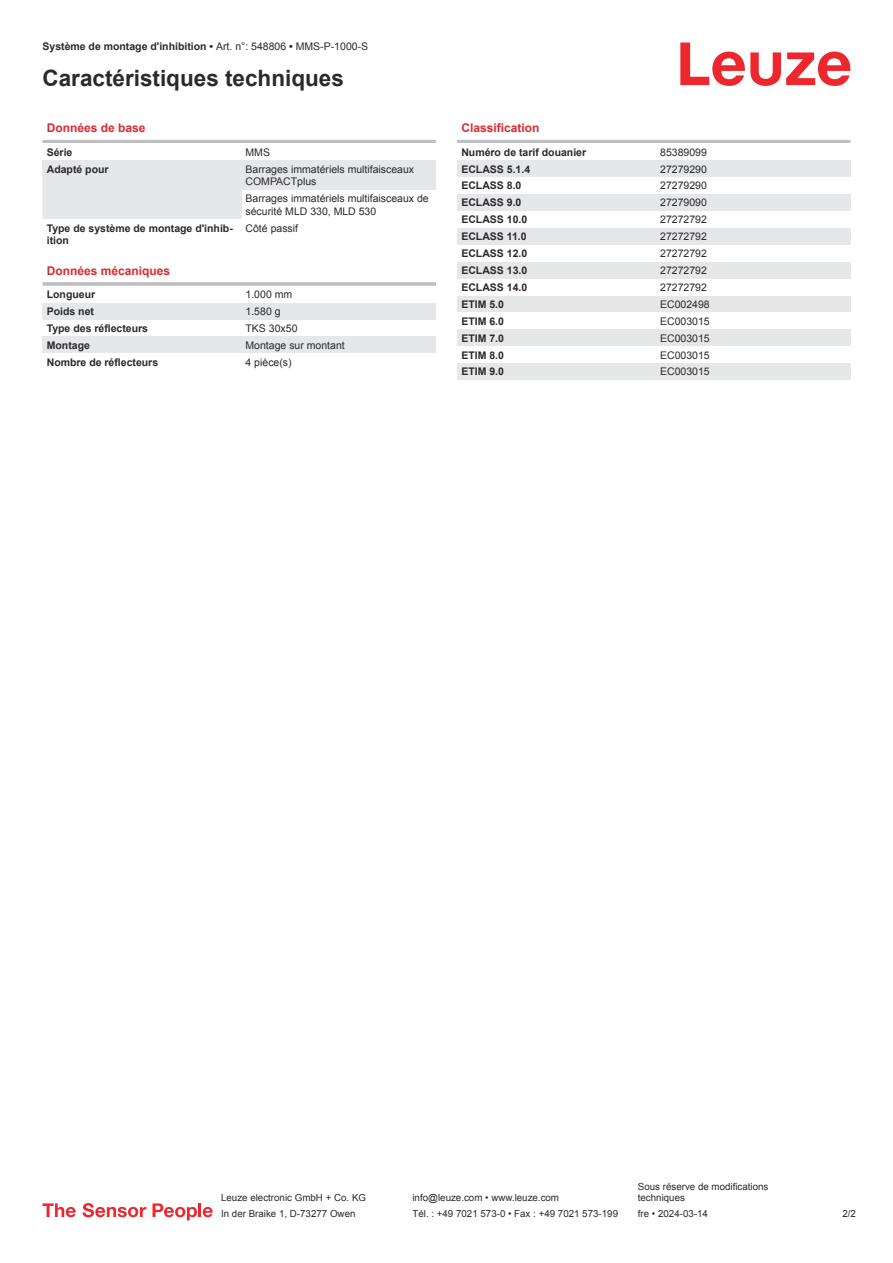
<style>
.page{position:relative;width:893px;height:1263px;background:#fff}
.page>*{position:absolute;margin:0;border:0;box-sizing:border-box;transform-origin:0 0}
.t1{font:700 22.5px "Arial";color:#2b292a}
.t2{font:700 12px "Arial";color:#db2a30}
.t3{font:700 10.5px/12.6px "Arial";color:#2b292a}
.t4{font:10.5px/12.6px "Arial";color:#2b292a}
.t5{font:9.75px/11.7px "Arial";color:#2b292a}
.s1{font-weight:400}
</style>
<div class="page">
<svg style="left:680px;top:43px;width:170px;height:43px"></svg>
<div style="left:43px;top:177px;width:199px;height:42px;background:#e6e7e9"></div>
<hr style="left:43px;top:140px;width:393px;height:3px;background:#bdbfc1">
<div style="left:43px;top:160px;width:199px;height:17px;background:#e6e7e9"></div>
<div style="left:242px;top:160px;width:194px;height:30px;background:#e6e7e9"></div>
<hr style="left:43px;top:282px;width:393px;height:4px;background:#c6c8ca">
<div style="left:43px;top:303px;width:199px;height:17px;background:#e6e7e9"></div>
<div style="left:242px;top:303px;width:194px;height:17px;background:#e6e7e9"></div>
<div style="left:43px;top:336px;width:199px;height:17px;background:#e6e7e9"></div>
<div style="left:242px;top:336px;width:194px;height:17px;background:#e6e7e9"></div>
<hr style="left:457px;top:140px;width:393px;height:3px;background:#bdbfc1">
<div style="left:457px;top:160px;width:200px;height:17px;background:#e6e7e9"></div>
<div style="left:657px;top:160px;width:193px;height:17px;background:#e6e7e9"></div>
<div style="left:457px;top:194px;width:200px;height:17px;background:#e6e7e9"></div>
<div style="left:657px;top:194px;width:193px;height:17px;background:#e6e7e9"></div>
<div style="left:457px;top:228px;width:200px;height:17px;background:#e6e7e9"></div>
<div style="left:657px;top:228px;width:193px;height:17px;background:#e6e7e9"></div>
<div style="left:457px;top:262px;width:200px;height:17px;background:#e6e7e9"></div>
<div style="left:657px;top:262px;width:193px;height:17px;background:#e6e7e9"></div>
<div style="left:457px;top:296px;width:200px;height:16px;background:#e6e7e9"></div>
<div style="left:657px;top:296px;width:193px;height:16px;background:#e6e7e9"></div>
<div style="left:457px;top:329px;width:200px;height:17px;background:#e6e7e9"></div>
<div style="left:657px;top:329px;width:193px;height:17px;background:#e6e7e9"></div>
<div style="left:457px;top:363px;width:200px;height:17px;background:#e6e7e9"></div>
<div style="left:657px;top:363px;width:193px;height:17px;background:#e6e7e9"></div>
<svg style="left:43px;top:1203px;width:33px;height:14px"></svg>
<svg style="left:83px;top:1203px;width:63px;height:14px"></svg>
<svg style="left:153px;top:1203px;width:44px;height:17px"></svg>
<hr style="left:198px;top:1203px;width:3px;height:14px;background:#ed272d">
<svg style="left:203px;top:1207px;width:10px;height:10px"></svg>
<p class="t3" style="left:43px;top:41px;width:327px">Système de montage d'inhibition • <span class="s1">Art. n°: 548806</span> • <span class="s1">MMS-P-1000-S</span></p>
<h1 class="t1" style="left:43px;top:70px;width:303px">Caractéristiques techniques</h1>
<p class="t2" style="left:47px;top:123px;width:100px">Données de base</p>
<p class="t3" style="left:47px;top:147px;width:27px">Série</p>
<p class="t4" style="left:246px;top:147px;width:26px">MMS</p>
<p class="t3" style="left:47px;top:164px;width:63px">Adapté pour</p>
<p class="t4" style="left:246px;top:164px;width:170px">Barrages immatériels multifaisceaux<br>COMPACTplus</p>
<p class="t4" style="left:246px;top:193px;width:185px">Barrages immatériels multifaisceaux de sécurité MLD 330, MLD 530</p>
<p class="t3" style="left:47px;top:223px;width:188px">Type de système de montage d'inhib&shy;ition</p>
<p class="t4" style="left:246px;top:223px;width:54px">Côté passif</p>
<p class="t2" style="left:47px;top:266px;width:125px">Données mécaniques</p>
<p class="t3" style="left:47px;top:289px;width:50px">Longueur</p>
<p class="t4" style="left:246px;top:289px;width:48px">1.000 mm</p>
<p class="t3" style="left:47px;top:306px;width:49px">Poids net</p>
<p class="t4" style="left:246px;top:306px;width:37px">1.580 g</p>
<p class="t3" style="left:47px;top:323px;width:103px">Type des réflecteurs</p>
<p class="t4" style="left:246px;top:323px;width:53px">TKS 30x50</p>
<p class="t3" style="left:47px;top:340px;width:45px">Montage</p>
<p class="t4" style="left:246px;top:340px;width:101px">Montage sur montant</p>
<p class="t3" style="left:47px;top:357px;width:113px">Nombre de réflecteurs</p>
<p class="t4" style="left:246px;top:357px;width:48px">4 pièce(s)</p>
<p class="t2" style="left:461px;top:123px;width:80px">Classification</p>
<p class="t3" style="left:461px;top:147px;width:126px">Numéro de tarif douanier</p>
<p class="t4" style="left:660px;top:147px;width:48px">85389099</p>
<p class="t3" style="left:461px;top:164px;width:70px">ECLASS 5.1.4</p>
<p class="t4" style="left:660px;top:164px;width:48px">27279290</p>
<p class="t3" style="left:461px;top:180px;width:62px">ECLASS 8.0</p>
<p class="t4" style="left:660px;top:180px;width:48px">27279290</p>
<p class="t3" style="left:461px;top:197px;width:62px">ECLASS 9.0</p>
<p class="t4" style="left:660px;top:197px;width:48px">27279090</p>
<p class="t3" style="left:461px;top:214px;width:67px">ECLASS 10.0</p>
<p class="t4" style="left:660px;top:214px;width:48px">27272792</p>
<p class="t3" style="left:461px;top:231px;width:67px">ECLASS 11.0</p>
<p class="t4" style="left:660px;top:231px;width:48px">27272792</p>
<p class="t3" style="left:461px;top:248px;width:67px">ECLASS 12.0</p>
<p class="t4" style="left:660px;top:248px;width:48px">27272792</p>
<p class="t3" style="left:461px;top:265px;width:67px">ECLASS 13.0</p>
<p class="t4" style="left:660px;top:265px;width:48px">27272792</p>
<p class="t3" style="left:461px;top:282px;width:67px">ECLASS 14.0</p>
<p class="t4" style="left:660px;top:282px;width:48px">27272792</p>
<p class="t3" style="left:461px;top:299px;width:44px">ETIM 5.0</p>
<p class="t4" style="left:660px;top:299px;width:51px">EC002498</p>
<p class="t3" style="left:461px;top:316px;width:44px">ETIM 6.0</p>
<p class="t4" style="left:660px;top:316px;width:51px">EC003015</p>
<p class="t3" style="left:461px;top:333px;width:44px">ETIM 7.0</p>
<p class="t4" style="left:660px;top:333px;width:51px">EC003015</p>
<p class="t3" style="left:461px;top:349px;width:44px">ETIM 8.0</p>
<p class="t4" style="left:660px;top:349px;width:51px">EC003015</p>
<p class="t3" style="left:461px;top:366px;width:44px">ETIM 9.0</p>
<p class="t4" style="left:660px;top:366px;width:51px">EC003015</p>
<p class="t5" style="left:221px;top:1193px;width:146px">Leuze electronic GmbH + Co. KG</p>
<p class="t5" style="left:412px;top:1193px;width:148px">info@leuze.com • www.leuze.com</p>
<p class="t5" style="left:638px;top:1181px;width:132px">Sous réserve de modifications techniques</p>
<p class="t5" style="left:221px;top:1209px;width:136px">In der Braike 1, D-73277 Owen</p>
<p class="t5" style="left:412px;top:1209px;width:207px">Tél. : +49 7021 573-0 • Fax : +49 7021 573-199</p>
<p class="t5" style="left:638px;top:1209px;width:72px">fre • 2024-03-14</p>
<p class="t5" style="left:842px;top:1209px;width:15px">2 /2</p>
</div>
